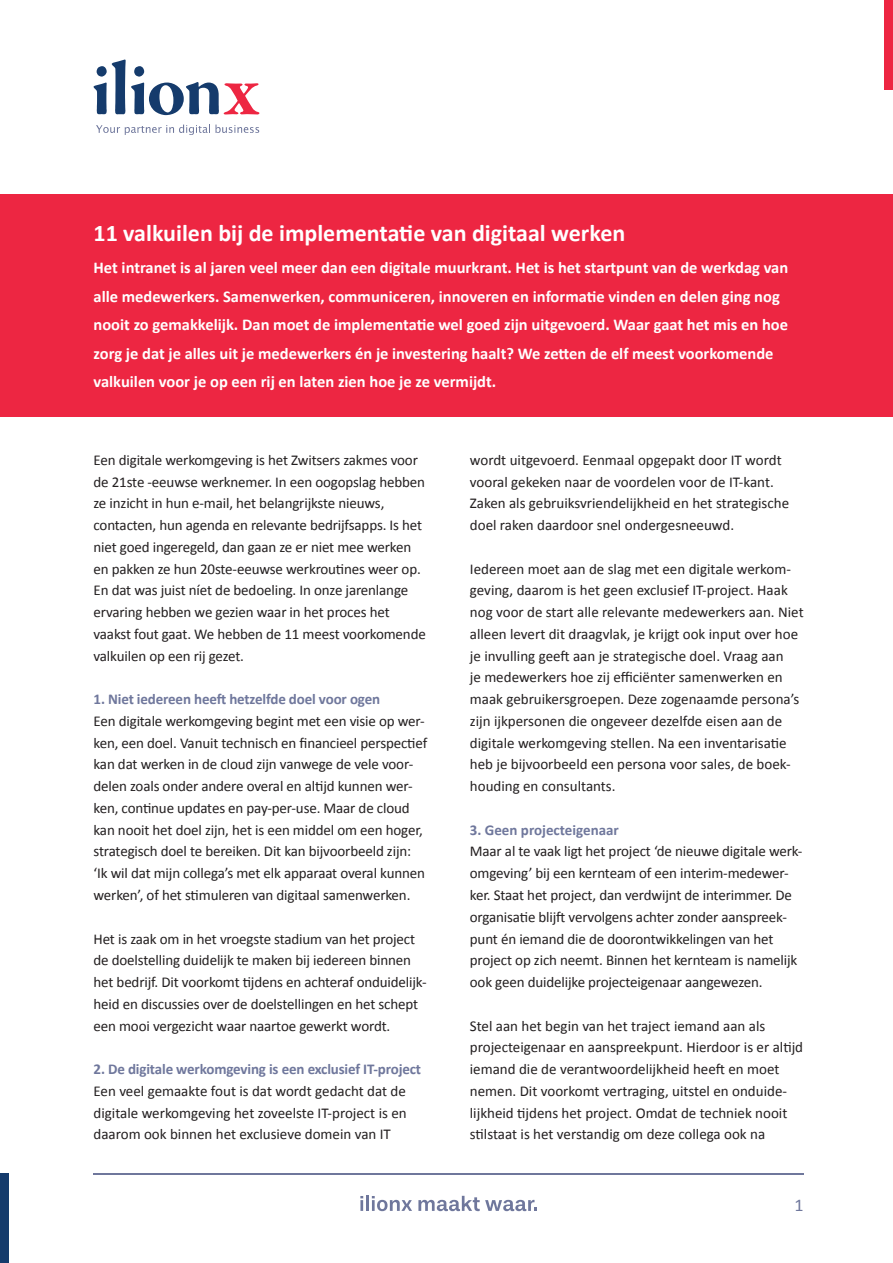
<style>
.page{position:relative;width:893px;height:1263px;background:#fff}
.page>*{position:absolute;margin:0;border:0;box-sizing:border-box;transform-origin:0 0}
.t1{font:700 24px "Calibri";color:#fff}
.t2{font:18px "Calibri";color:#6f779c}
.t3{font:700 16.5px/28.5px "Calibri";color:#fff}
.t4{font:15px/21.8px "Calibri";letter-spacing:-.01em;color:#231f20}
.t5{font:700 15px "Calibri";letter-spacing:-.01em;color:#6f779c}
</style>
<div class="page">
<svg style="left:360px;top:1196px;width:3px;height:15px"></svg>
<hr style="left:366px;top:1196px;width:3px;height:15px;background:#6f779c">
<svg style="left:372px;top:1196px;width:40px;height:15px"></svg>
<svg style="left:418px;top:1196px;width:119px;height:15px"></svg>
<hr style="left:94px;top:1174px;width:710px;height:1px;background:#6f779c">
<div style="left:0;top:1174px;width:8px;height:89px;background:#153b6c"></div>
<svg style="left:94px;top:59px;width:165px;height:56px"></svg>
<svg style="left:96px;top:125px;width:114px;height:10px"></svg>
<svg style="left:216px;top:125px;width:43px;height:8px"></svg>
<div style="left:884px;top:0;width:9px;height:89px;background:#ed2642"></div>
<div style="left:0;top:194px;width:893px;height:223px;background:#ed2642"></div>
<h1 class="t1" style="left:94px;top:218px;width:533px">11 valkuilen bij de implementatie van digitaal werken</h1>
<p class="t3" style="left:94px;top:253px;width:696px">Het intranet is al jaren veel meer dan een digitale muurkrant. Het is het startpunt van de werkdag van alle medewerkers. Samenwerken, communiceren, innoveren en informatie vinden en delen ging nog nooit zo gemakkelijk. Dan moet de implementatie wel goed zijn uitgevoerd. Waar gaat het mis en hoe zorg je dat je alles uit je medewerkers én je investering haalt? We zetten de elf meest voorkomende valkuilen voor je op een rij en laten zien hoe je ze vermijdt.</p>
<p class="t4" style="left:94px;top:448px;width:334px">Een digitale werkomgeving is het Zwitsers zakmes voor de 21ste -eeuwse werknemer. In een oogopslag hebben ze inzicht in hun e-mail, het belangrijkste nieuws, contacten, hun agenda en relevante bedrijfsapps. Is het niet goed ingeregeld, dan gaan ze er niet mee werken en pakken ze hun 20ste-eeuwse werkroutines weer op.<br>En dat was juist níet de bedoeling. In onze jarenlange ervaring hebben we gezien waar in het proces het vaakst fout gaat. We hebben de 11 meest voorkomende valkuilen op een rij gezet.</p>
<p class="t5" style="left:94px;top:690px;width:288px">1. Niet iedereen heeft hetzelfde doel voor ogen</p>
<p class="t4" style="left:94px;top:709px;width:335px">Een digitale werkomgeving begint met een visie op wer&shy;ken, een doel. Vanuit technisch en financieel perspectief kan dat werken in de cloud zijn vanwege de vele voor&shy;delen zoals onder andere overal en altijd kunnen wer&shy;ken, continue updates en pay-per-use. Maar de cloud kan nooit het doel zijn, het is een middel om een hoger, strategisch doel te bereiken. Dit kan bijvoorbeeld zijn: ‘Ik wil dat mijn collega’s met elk apparaat overal kunnen werken’, of het stimuleren van digitaal samenwerken.</p>
<p class="t4" style="left:94px;top:927px;width:335px">Het is zaak om in het vroegste stadium van het project de doelstelling duidelijk te maken bij iedereen binnen het bedrijf. Dit voorkomt tijdens en achteraf onduidelijk&shy;heid en discussies over de doelstellingen en het schept een mooi vergezicht waar naartoe gewerkt wordt.</p>
<p class="t5" style="left:94px;top:1060px;width:329px">2. De digitale werkomgeving is een exclusief IT-project</p>
<p class="t4" style="left:94px;top:1079px;width:315px;text-align:justify">Een veel gemaakte fout is dat wordt gedacht dat de digitale werkomgeving het zoveelste IT-project is en daarom ook binnen het exclusieve domein van IT</p>
<p class="t4" style="left:470px;top:448px;width:321px">wordt uitgevoerd. Eenmaal opgepakt door IT wordt vooral gekeken naar de voordelen voor de IT-kant.<br>Zaken als gebruiksvriendelijkheid en het strategische doel raken daardoor snel ondergesneeuwd.</p>
<p class="t4" style="left:470px;top:557px;width:335px">Iedereen moet aan de slag met een digitale werkom&shy;geving, daarom is het geen exclusief IT-project. Haak nog voor de start alle relevante medewerkers aan. Niet alleen levert dit draagvlak, je krijgt ook input over hoe je invulling geeft aan je strategische doel. Vraag aan<br>je medewerkers hoe zij efficiënter samenwerken en maak gebruikersgroepen. Deze zogenaamde persona’s zijn ijkpersonen die ongeveer dezelfde eisen aan de digitale werkomgeving stellen. Na een inventarisatie heb je bijvoorbeeld een persona voor sales, de boek&shy;houding en consultants.</p>
<p class="t5" style="left:470px;top:820px;width:150px">3. Geen projecteigenaar</p>
<p class="t4" style="left:470px;top:840px;width:334px">Maar al te vaak ligt het project ‘de nieuwe digitale werk&shy;omgeving’ bij een kernteam of een interim-medewer&shy;ker. Staat het project, dan verdwijnt de interimmer. De organisatie blijft vervolgens achter zonder aanspreek&shy;punt én iemand die de doorontwikkelingen van het project op zich neemt. Binnen het kernteam is namelijk ook geen duidelijke projecteigenaar aangewezen.</p>
<p class="t4" style="left:470px;top:1014px;width:335px">Stel aan het begin van het traject iemand aan als projecteigenaar en aanspreekpunt. Hierdoor is er altijd iemand die de verantwoordelijkheid heeft en moet nemen. Dit voorkomt vertraging, uitstel en onduide&shy;lijkheid tijdens het project. Omdat de techniek nooit stilstaat is het verstandig om deze collega ook na</p>
<p class="t2" style="left:794px;top:1194px;width:11px">1</p>
</div>
